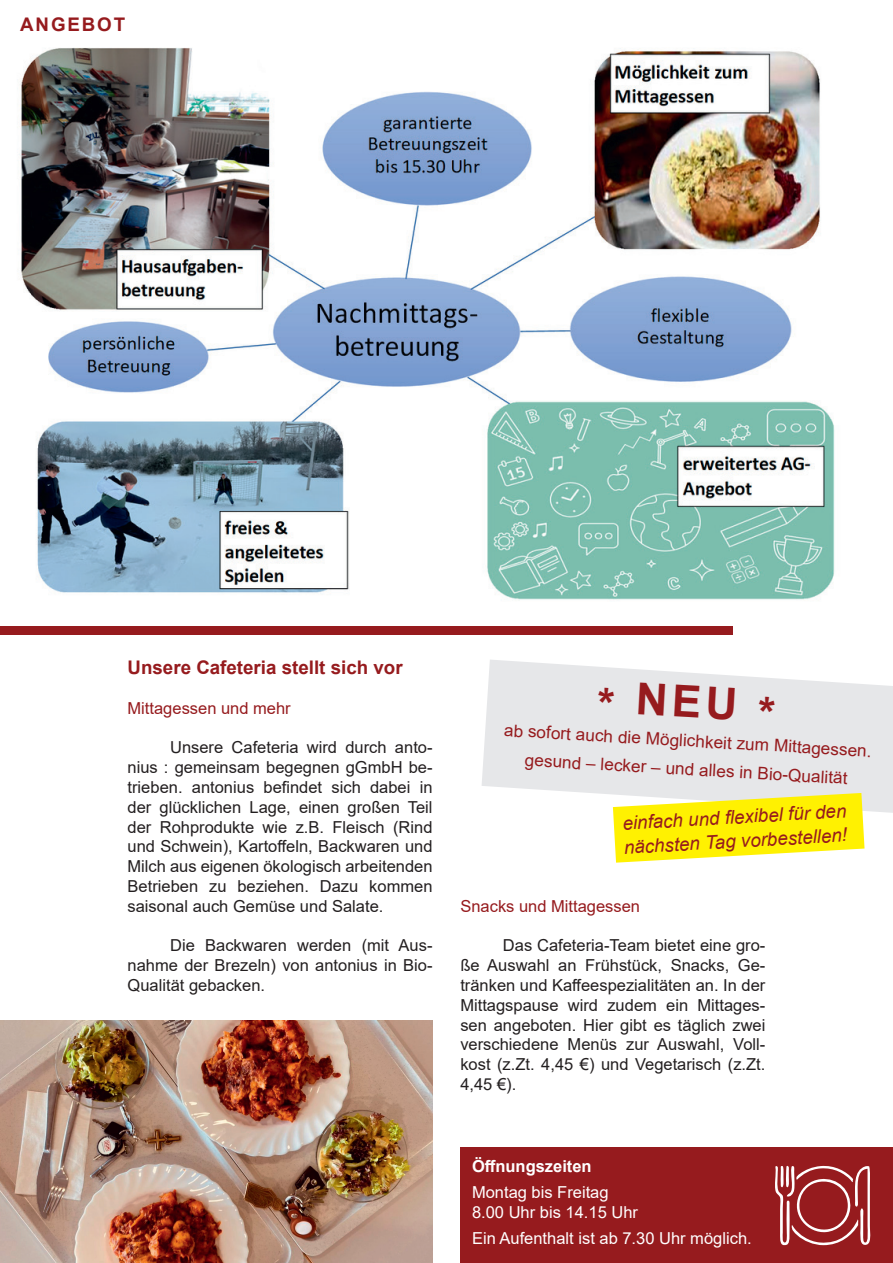
<style>
.page{position:relative;width:893px;height:1263px;background:#fff}
.page>*{position:absolute;margin:0;border:0;box-sizing:border-box;transform-origin:0 0}
.t1{font:700 44.1px "Arial";color:#961b1e}
.t2{font:italic 18.75px/24px "Arial";color:#961b1e}
.t3{font:700 18.75px "Arial";color:#961b1e}
.t4{font:700 18.75px "Arial";letter-spacing:.1em;color:#961b1e}
.t5{font:17.25px/28.7px "Arial";color:#961b1e;text-align:center}
.t6{font:16.5px/19.8px "Arial";color:#231f20;text-align:justify}
.t7{font:16.5px/19.8px "Arial";color:#fff}
.t8{font:16.5px "Arial";color:#961b1e}
.t9{font:700 16.5px "Arial";color:#fff}
</style>
<div class="page">
<svg style="left:482px;top:660px;width:411px;height:153px;fill:#e6e7e9"></svg>
<svg style="left:613px;top:793px;width:251px;height:70px;background:#fdf235"></svg>
<img style="left:19px;top:48px;width:816px;height:552px">
<div style="left:0;top:626px;width:732px;height:8px;background:#961b1e"></div>
<img style="left:0;top:1020px;width:432px;height:243px">
<div style="left:461px;top:1148px;width:432px;height:115px;background:#961b1e"></div>
<svg style="left:775px;top:1165px;width:96px;height:81px"></svg>
<p class="t4" style="left:20px;top:11px;width:106px">ANGEBOT</p>
<p class="t3" style="left:128px;top:654px;width:277px">Unsere Cafeteria stellt sich vor</p>
<p class="t8" style="left:128px;top:697px;width:165px">Mittagessen und mehr</p>
<p class="t6" style="left:128px;top:737px;width:307px;text-indent:43px">Unsere Cafeteria wird durch anto&shy;nius : gemeinsam begegnen gGmbH be&shy;trieben. antonius befindet sich dabei in der glücklichen Lage, einen großen Teil der Rohprodukte wie z.B. Fleisch (Rind und Schwein), Kartoffeln, Backwaren und Milch aus eigenen ökologisch arbeitenden Betrieben zu beziehen. Dazu kommen saisonal auch Gemüse und Salate.</p>
<p class="t6" style="left:128px;top:935px;width:306px;text-indent:43px">Die Backwaren werden (mit Aus&shy;nahme der Brezeln) von antonius in Bio-Qualität gebacken.</p>
<h1 class="t1" style="left:599px;top:665px;width:180px;rotate:3deg">* NEU *</h1>
<p class="t5" style="left:505px;top:716px;width:370px;rotate:3deg">ab sofort auch die Möglichkeit zum Mittagessen. gesund – lecker – und alles in Bio-Qualität</p>
<p class="t2" style="left:622px;top:811px;width:226px;rotate:-3deg">einfach und fl exibel für den nächsten Tag vorbestellen!</p>
<p class="t8" style="left:460px;top:895px;width:181px">Snacks und Mittagessen</p>
<p class="t6" style="left:460px;top:935px;width:307px;text-indent:43px">Das Cafeteria-Team bietet eine gro&shy;ße Auswahl an Frühstück, Snacks, Ge&shy;tränken und Kaffeespezialitäten an. In der Mittagspause wird zudem ein Mittages&shy;sen angeboten. Hier gibt es täglich zwei verschiedene Menüs zur Auswahl, Voll&shy;kost (z.Zt. 4,45 €) und Vegetarisch (z.Zt.<br>4,45 €).</p>
<p class="t9" style="left:472px;top:1154px;width:121px">Öffnungszeiten</p>
<p class="t7" style="left:472px;top:1182px;width:167px">Montag bis Freitag<br>8.00 Uhr bis 14.15 Uhr</p>
<p class="t7" style="left:472px;top:1228px;width:281px">Ein Aufenthalt ist ab 7.30 Uhr möglich.</p>
</div>
